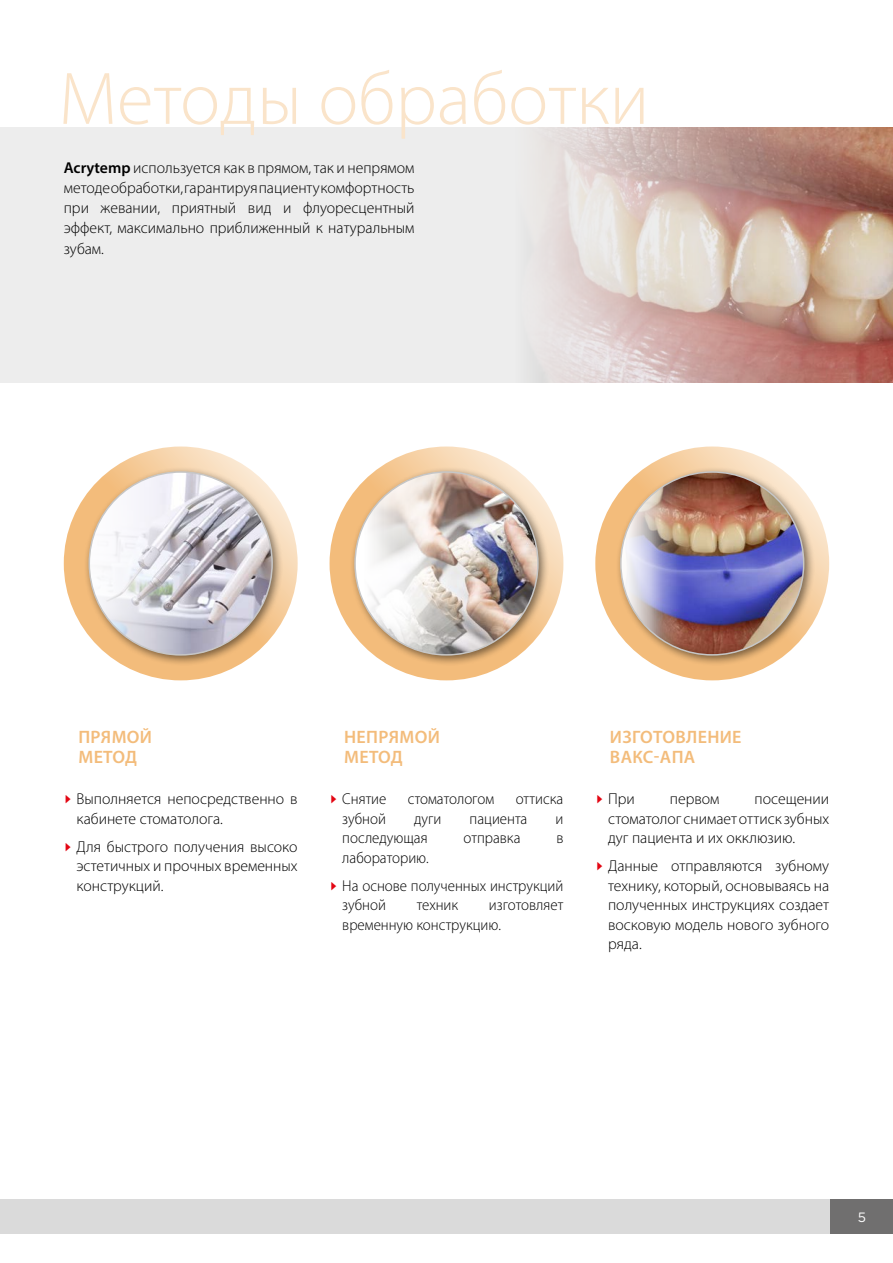
<style>
.page{position:relative;width:893px;height:1263px;background:#fff}
.page>*{position:absolute;margin:0;border:0;box-sizing:border-box;transform-origin:0 0}
.t1{font:300 75px "Myriad Pro";color:#fae4ca}
.t2{font:600 18px/20.2px "Myriad Pro";letter-spacing:.02em;color:#f3bc7b}
.t3{font:300 15.75px/19.5px "Myriad Pro";color:#000;text-align:justify}
.t4{font:300 15.75px/28px "Myriad Pro";color:#000;scale:.95 1}
.t5{font:13.5px "Gotham";color:#fff}
.s1{font-weight:600}
</style>
<div class="page">
<div style="left:0;top:1199px;width:829px;height:34px;background:#dadada"></div>
<div style="left:831px;top:1199px;width:62px;height:34px;background:#706f6f"></div>
<svg style="left:64px;top:446px;width:234px;height:234px;background:#f5cb9a"></svg>
<svg style="left:330px;top:446px;width:233px;height:234px;background:#f5cb9a"></svg>
<svg style="left:595px;top:446px;width:234px;height:234px;background:#f5cc9a"></svg>
<div style="left:83px;top:466px;width:201px;height:200px;background:#000;opacity:.5"></div>
<img style="left:89px;top:472px;width:183px;height:183px">
<div style="left:349px;top:466px;width:200px;height:200px;background:#000;opacity:.5"></div>
<img style="left:355px;top:472px;width:183px;height:183px">
<div style="left:615px;top:466px;width:200px;height:200px;background:#000;opacity:.5"></div>
<img style="left:621px;top:472px;width:183px;height:183px">
<div style="left:0;top:128px;width:893px;height:255px;background:#ededed"></div>
<img style="left:530px;top:128px;width:363px;height:255px">
<h1 class="t1" style="left:59px;top:58px;width:592px">Методы обработки</h1>
<p class="t3" style="left:64px;top:157px;width:352px;line-height:20.2px"><span class="s1">Acrytemp</span> используется как в прямом, так и непрямом методе обработки, гарантируя пациенту комфортность при жевании, приятный вид и флуоресцентный эффект, максимально приближенный к натуральным зубам.</p>
<p class="t2" style="left:78px;top:726px;width:75px">ПРЯМОЙ<br>МЕТОД</p>
<p class="t2" style="left:344px;top:726px;width:97px">НЕПРЯМОЙ<br>МЕТОД</p>
<p class="t2" style="left:610px;top:726px;width:133px">ИЗГОТОВЛЕНИЕ<br>ВАКС-АПА</p>
<p class="t4" style="left:342px;top:785px;width:48px">Снятие</p>
<p class="t4" style="left:408px;top:785px;width:92px">стоматологом</p>
<p class="t4" style="left:516px;top:785px;width:52px">оттиска</p>
<p class="t4" style="left:342px;top:805px;width:48px">зубной</p>
<p class="t4" style="left:414px;top:805px;width:30px">дуги</p>
<p class="t4" style="left:470px;top:805px;width:62px">пациента</p>
<p class="t4" style="left:555px;top:805px;width:10px">и</p>
<p class="t4" style="left:342px;top:824px;width:91px">последующая</p>
<p class="t4" style="left:464px;top:824px;width:62px">отправка</p>
<p class="t4" style="left:556px;top:824px;width:9px">в</p>
<p class="t4" style="left:342px;top:844px;width:234px">лабораторию.<br>На основе полученных инструкций</p>
<p class="t4" style="left:342px;top:891px;width:48px">зубной</p>
<p class="t4" style="left:417px;top:891px;width:45px">техник</p>
<p class="t3" style="left:77px;top:789px;width:223px">Выполняется непосредственно в кабинете стоматолога.</p>
<p class="t3" style="left:77px;top:837px;width:223px">Для быстрого получения высоко эстетичных и прочных временных конструкций.</p>
<p class="t3" style="left:608px;top:789px;width:28px">При</p>
<p class="t3" style="left:670px;top:789px;width:51px">первом</p>
<p class="t3" style="left:608px;top:789px;width:223px;text-indent:146px">посещении стоматолог снимает оттиск зубных дуг пациента и их окклюзию.</p>
<p class="t3" style="left:608px;top:856px;width:223px">Данные отправляются зубному технику, который, основываясь на полученных инструкциях создает восковую модель нового зубного ряда.</p>
<p class="t4" style="left:342px;top:895px;width:234px;line-height:19.5px;text-indent:147px">изготовляет временную конструкцию.</p>
<p class="t5" style="left:858px;top:1208px;width:10px">5</p>
</div>
